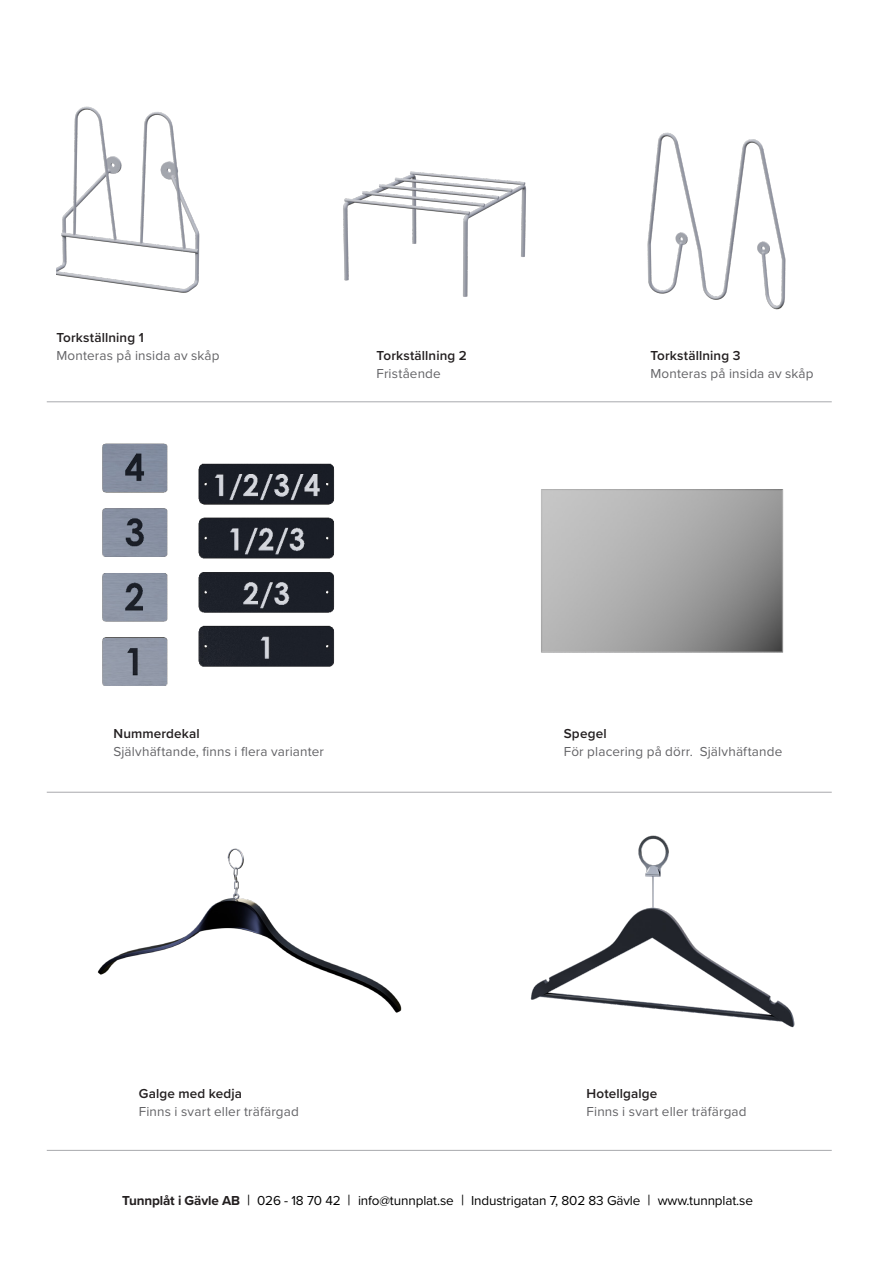
<style>
.page{position:relative;width:893px;height:1263px;background:#fff}
.page>*{position:absolute;margin:0;border:0;box-sizing:border-box;transform-origin:0 0}
.Faktatext{font:13.5px/18px "Proxima Nova";letter-spacing:.01em;color:#636366}
.t1{font:13.5px "Proxima Nova";letter-spacing:-.01em;color:#000}
.Faktatext-2{font:600 13.5px "Proxima Nova";letter-spacing:.01em;color:#231f20}
.s1{font-weight:600;color:#231f20}
.s2{font-weight:700;color:#231f20}
.s3{font-size:15px}
</style>
<div class="page">
<hr style="left:47px;top:402px;width:785px;height:1px;background:#a8a9ad">
<hr style="left:47px;top:792px;width:785px;height:1px;background:#a8a9ad">
<hr style="left:47px;top:1150px;width:785px;height:1px;background:#a8a9ad">
<img style="left:102px;top:443px;width:66px;height:243px">
<img style="left:198px;top:463px;width:137px;height:204px">
<img style="left:541px;top:489px;width:243px;height:164px">
<img style="left:97px;top:848px;width:305px;height:165px">
<img style="left:56px;top:106px;width:144px;height:187px">
<img style="left:343px;top:171px;width:184px;height:126px">
<img style="left:647px;top:132px;width:139px;height:178px">
<img style="left:530px;top:835px;width:265px;height:193px">
<p class="Faktatext-2" style="left:56px;top:327px;width:89px">Torkställning 1</p>
<p class="Faktatext" style="left:56px;top:346px;width:165px">Monteras på insida av skåp</p>
<p class="Faktatext-2" style="left:377px;top:345px;width:92px">Torkställning 2</p>
<p class="Faktatext" style="left:377px;top:364px;width:66px">Fristående</p>
<p class="Faktatext-2" style="left:650px;top:345px;width:92px">Torkställning 3</p>
<p class="Faktatext" style="left:650px;top:364px;width:165px">Monteras på insida av skåp</p>
<p class="Faktatext" style="left:113px;top:724px;width:212px"><span class="s1">Nummerdekal<br></span>Självhäftande, finns i flera varianter</p>
<p class="Faktatext-2" style="left:564px;top:723px;width:44px">Spegel</p>
<p class="Faktatext" style="left:564px;top:742px;width:220px">För placering på dörr. Självhäftande</p>
<p class="Faktatext" style="left:139px;top:1084px;width:162px"><span class="s1">Galge med kedja<br></span>Finns i svart eller träfärgad</p>
<p class="Faktatext" style="left:587px;top:1084px;width:162px"><span class="s1">Hotellgalge<br></span>Finns i svart eller träfärgad</p>
<p class="t1" style="left:122px;top:1190px;width:632px"><span class="s2">Tunnplåt i Gävle AB</span> <span class="s3">|</span> 026 - 18 70 42 <span class="s3">|</span> info@tunnplat.se <span class="s3">|</span> Industrigatan 7, 802 83 Gävle <span class="s3">|</span> www.tunnplat.se</p>
</div>
